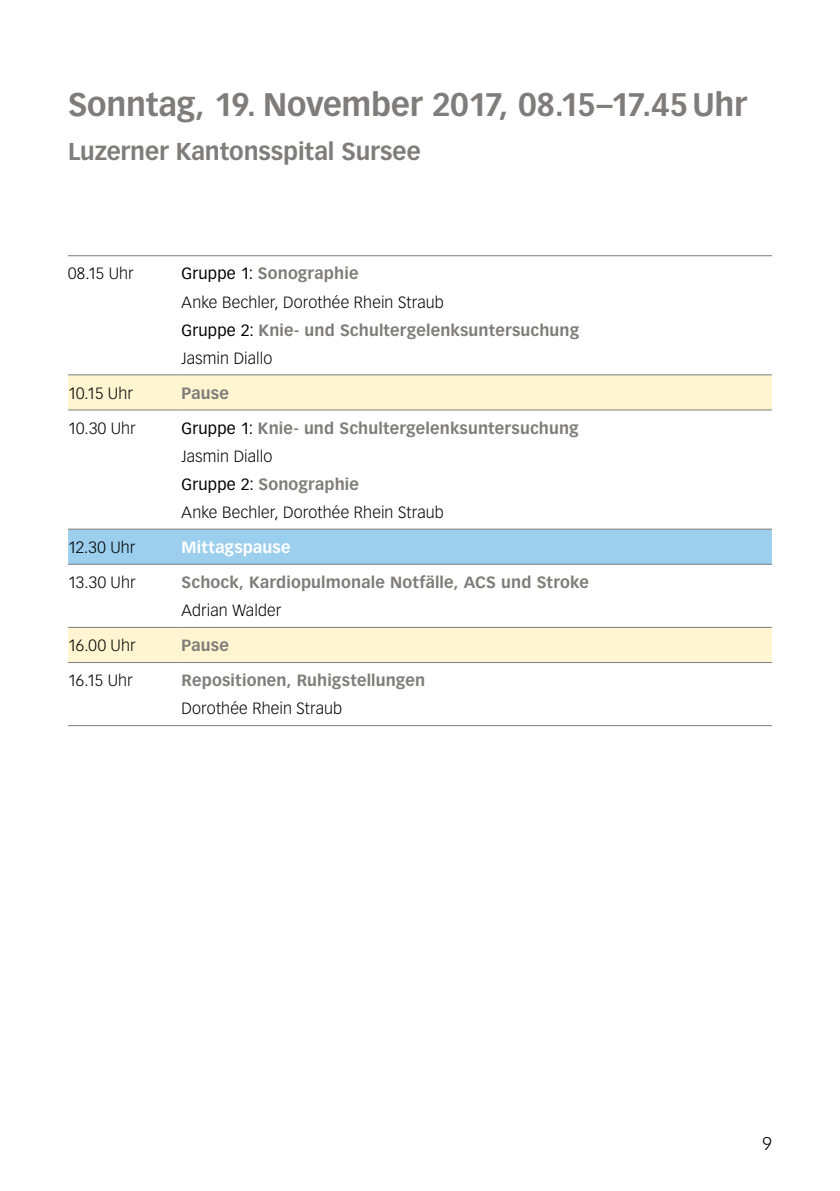
<style>
.page{position:relative;width:840px;height:1191px;background:#fff}
.page>*{position:absolute;margin:0;border:0;box-sizing:border-box;transform-origin:0 0}
.t1{font:700 32px "Vectora LT Std";letter-spacing:-.01em;color:#7f7c7a}
.t2{font:700 24px "Vectora LT Std";letter-spacing:-.005em;color:#7f7c7a}
.t3{font:300 18px "Vectora LT Std";color:#000}
.t4{font:700 16px/28px "Vectora LT Std";letter-spacing:.01em;color:#7f7c7a}
.t5{font:300 16px "Vectora LT Std";letter-spacing:.005em;color:#000}
.t6{font:700 16px "Vectora LT Std";letter-spacing:.015em;color:#fff}
.s1{font-weight:400;color:#000}
.s2{font-weight:300;color:#000}
</style>
<div class="page">
<svg style="left:68px;top:375px;width:703px;height:287px"></svg>
<div style="left:68px;top:529px;width:703px;height:35px;background:#9cceee"></div>
<hr style="left:68px;top:255px;width:113px;height:1px;background:#7f7c7a">
<hr style="left:181px;top:255px;width:590px;height:1px;background:#7f7c7a">
<hr style="left:68px;top:374px;width:113px;height:1px;background:#7f7c7a">
<hr style="left:68px;top:627px;width:113px;height:1px;background:#7f7c7a">
<hr style="left:181px;top:374px;width:590px;height:1px;background:#7f7c7a">
<hr style="left:181px;top:627px;width:590px;height:1px;background:#7f7c7a">
<hr style="left:68px;top:662px;width:113px;height:1px;background:#7f7c7a">
<hr style="left:68px;top:725px;width:113px;height:1px;background:#7f7c7a">
<hr style="left:181px;top:662px;width:590px;height:1px;background:#7f7c7a">
<hr style="left:181px;top:725px;width:590px;height:1px;background:#7f7c7a">
<hr style="left:68px;top:409px;width:113px;height:1px;background:#7f7c7a">
<hr style="left:68px;top:528px;width:113px;height:1px;background:#7f7c7a">
<hr style="left:68px;top:564px;width:113px;height:1px;background:#7f7c7a">
<hr style="left:181px;top:409px;width:590px;height:1px;background:#7f7c7a">
<hr style="left:181px;top:528px;width:590px;height:1px;background:#7f7c7a">
<hr style="left:181px;top:564px;width:590px;height:1px;background:#7f7c7a">
<h1 class="t1" style="left:68px;top:85px;width:680px">Sonntag, 19. November 2017, 08.15–17.45Uhr</h1>
<h2 class="t2" style="left:68px;top:137px;width:354px">Luzerner Kantonsspital Sursee</h2>
<p class="t5" style="left:68px;top:264px;width:67px">08.15 Uhr</p>
<p class="t4" style="left:181px;top:260px;width:399px"><span class="s1">Gruppe 1:</span> Sonographie<br><span class="s2">Anke Bechler, Dorothée Rhein Straub<br></span><span class="s1">Gruppe 2:</span> Knie- und Schultergelenksuntersuchung<br><span class="s2">Jasmin Diallo</span></p>
<p class="t5" style="left:68px;top:384px;width:66px">10.15 Uhr</p>
<p class="t4" style="left:181px;top:379px;width:49px">Pause</p>
<p class="t5" style="left:68px;top:419px;width:69px">10.30 Uhr</p>
<p class="t4" style="left:181px;top:414px;width:398px"><span class="s1">Gruppe 1:</span> Knie- und Schultergelenksuntersuchung<br><span class="s2">Jasmin Diallo<br></span><span class="s1">Gruppe 2:</span> Sonographie<br><span class="s2">Anke Bechler, Dorothée Rhein Straub</span></p>
<p class="t5" style="left:68px;top:538px;width:69px">12.30 Uhr</p>
<p class="t6" style="left:181px;top:537px;width:110px">Mittagspause</p>
<p class="t5" style="left:68px;top:573px;width:69px">13.30 Uhr</p>
<p class="t4" style="left:181px;top:568px;width:408px">Schock, Kardiopulmonale Notfälle, ACS und Stroke</p>
<p class="t5" style="left:181px;top:601px;width:101px">Adrian Walder</p>
<p class="t5" style="left:68px;top:636px;width:69px">16.00 Uhr</p>
<p class="t4" style="left:181px;top:631px;width:49px">Pause</p>
<p class="t5" style="left:68px;top:671px;width:66px">16.15 Uhr</p>
<p class="t4" style="left:181px;top:666px;width:245px">Repositionen, Ruhigstellungen</p>
<p class="t5" style="left:181px;top:699px;width:162px">Dorothée Rhein Straub</p>
<p class="t3" style="left:762px;top:1133px;width:11px">9</p>
</div>
